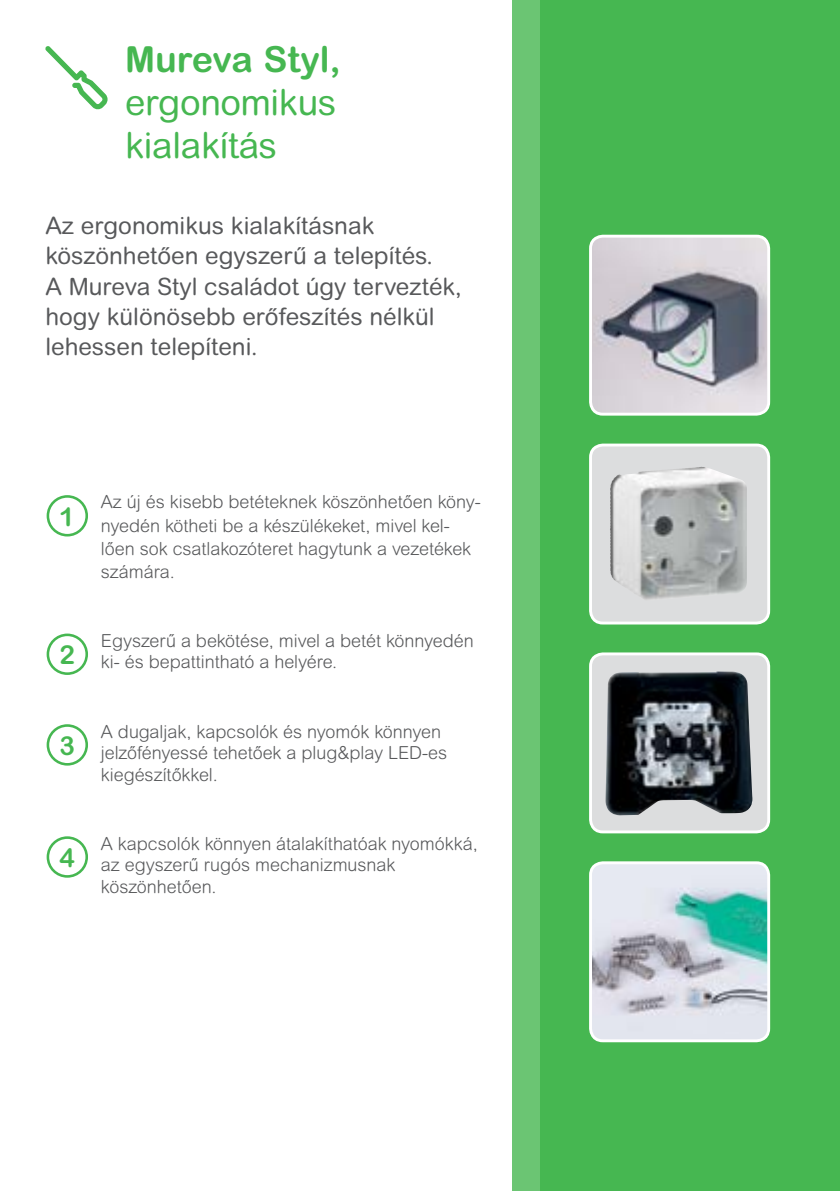
<style>
.page{position:relative;width:840px;height:1191px;background:#fff}
.page>*{position:absolute;margin:0;border:0;box-sizing:border-box;transform-origin:0 0}
.t1{font:36px/43.2px "Arial Rounded MT Pro";letter-spacing:-.01em;color:#46b751}
.t2{font:700 36px "Arial Rounded MT Pro";color:#46b751}
.t3{font:700 26.2px "Arial Rounded MT Pro";color:#46b751}
.t4{font:24px/30.4px "Arial Rounded MT Pro";color:#58595b}
.t5{font:300 18px/21.6px "Arial Rounded MT Pro";color:#58595b}
</style>
<div class="page">
<div style="left:540px;top:0;width:299px;height:1191px;background:#46b751"></div>
<div style="left:511px;top:0;width:29px;height:1191px;background:#6bc573"></div>
<svg style="left:590px;top:445px;width:178px;height:178px;background:#cbcccd"></svg>
<div style="left:588px;top:443px;width:181px;height:181px;border:3px solid #fff;border-radius:12px"></div>
<div style="left:590px;top:654px;width:178px;height:178px;background:#dcddde;border-radius:12px"></div>
<div style="left:588px;top:652px;width:181px;height:181px;border:3px solid #fff;border-radius:12px"></div>
<img style="left:592px;top:863px;width:176px;height:177px">
<div style="left:588px;top:861px;width:181px;height:181px;border:3px solid #fff;border-radius:12px"></div>
<svg style="left:45px;top:46px;width:63px;height:64px"></svg>
<img style="left:592px;top:236px;width:176px;height:178px">
<div style="left:588px;top:235px;width:181px;height:180px;border:3px solid #fff;border-radius:12px"></div>
<div style="left:47px;top:633px;width:41px;height:42px;border:3px solid #46b751;border-radius:50%"></div>
<div style="left:47px;top:724px;width:41px;height:41px;border:3px solid #46b751;border-radius:50%"></div>
<div style="left:47px;top:836px;width:41px;height:41px;border:3px solid #46b751;border-radius:50%"></div>
<div style="left:47px;top:495px;width:41px;height:41px;border:3px solid #46b751;border-radius:50%"></div>
<img style="left:605px;top:671px;width:147px;height:144px">
<img style="left:609px;top:467px;width:90px;height:113px">
<h1 class="t2" style="left:125px;top:37px;width:217px">Mureva Styl,</h1>
<h1 class="t1" style="left:125px;top:82px;width:212px">ergonomikus kialakítás</h1>
<h3 class="t4" style="left:45px;top:211px;width:417px">Az ergonomikus kialakításnak köszönhetően egyszerű a telepítés.<br>A Mureva Styl családot úgy tervezték, hogy különösebb erőfeszítés nélkül lehessen telepíteni.</h3>
<h2 class="t3" style="left:59px;top:501px;width:17px">1</h2>
<p class="t5" style="left:101px;top:491px;width:381px;line-height:23.2px">Az új és kisebb betéteknek köszönhetően kön - nyedén kötheti be a készülékeket, mivel kel&shy;lően sok csatlakozóteret hagytunk a vezetékek számára.</p>
<p class="t5" style="left:59px;top:630px;width:415px;text-indent:41px">Egyszerű a bekötése, mivel a betét könnyedén<br><sup>2</sup> ki- és bepattintható a helyére.</p>
<h2 class="t3" style="left:59px;top:729px;width:17px">3</h2>
<h2 class="t3" style="left:59px;top:841px;width:17px">4</h2>
<p class="t5" style="left:101px;top:721px;width:347px">A dugaljak, kapcsolók és nyomók könnyen jelzőfényessé tehetőek a plug&amp;play LED-es kiegészítőkkel.</p>
<p class="t5" style="left:101px;top:833px;width:378px">A kapcsolók könnyen átalakíthatóak nyomókká, az egyszerű rugós mechanizmusnak köszönhetően.</p>
</div>
